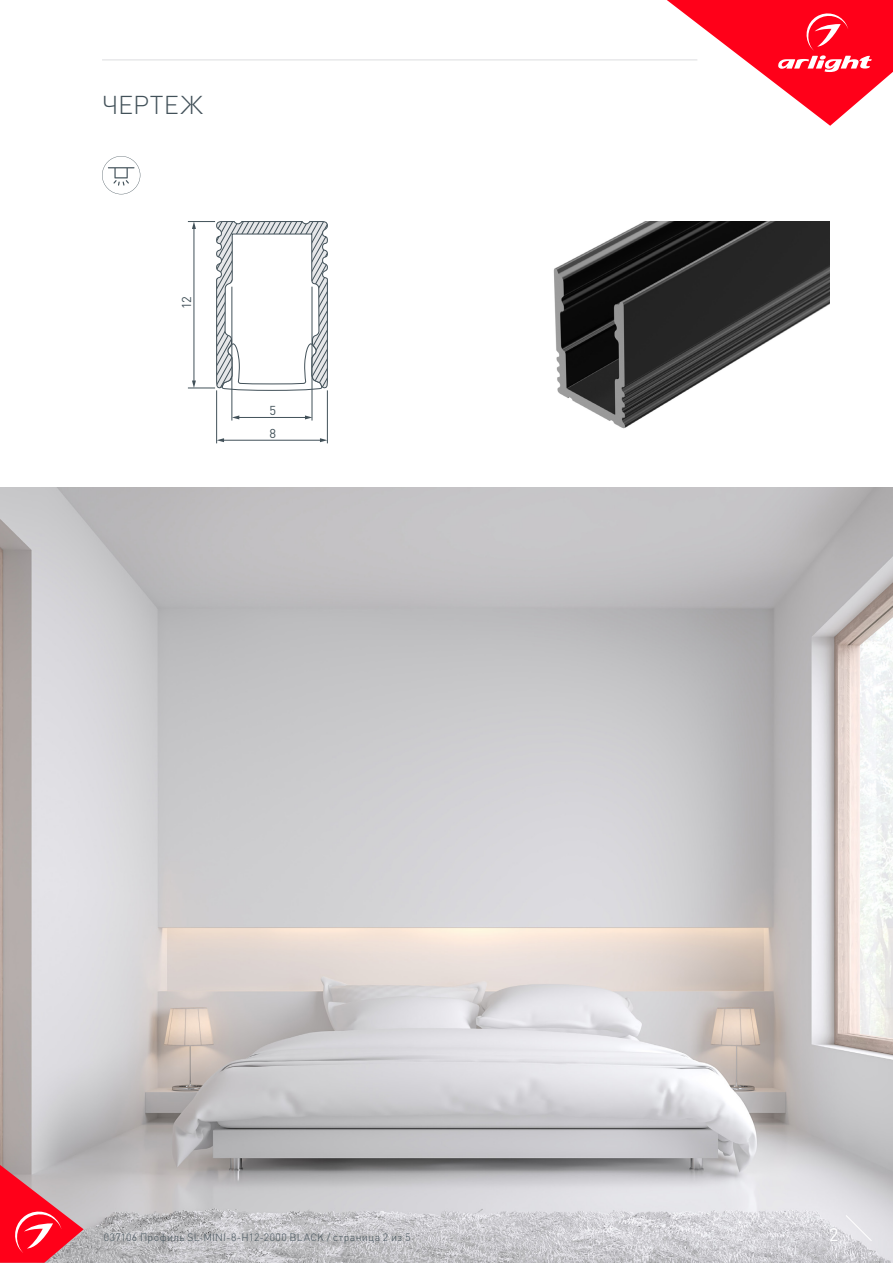
<style>
.page{position:relative;width:893px;height:1263px;background:#fff}
.page>*{position:absolute;margin:0;border:0;box-sizing:border-box;transform-origin:0 0}
.t1{font:300 25.5px "DIN Pro";letter-spacing:.01em;color:#425159}
.t2{font:18px "DIN Pro";color:#fff}
.t3{font:12.75px "DIN Pro";color:#425159}
.t4{font:300 10.5px "DIN Pro";letter-spacing:.03em;color:#425159}
</style>
<div class="page">
<img style="left:0;top:487px;width:893px;height:776px">
<svg style="left:0;top:1165px;width:84px;height:98px;background:#e35665"></svg>
<svg style="left:845px;top:1215px;width:27px;height:26px"></svg>
<svg style="left:667px;top:0;width:226px;height:126px"></svg>
<hr style="left:102px;top:60px;width:595px;height:1px;background:#dcdddf">
<img style="left:553px;top:221px;width:276px;height:208px">
<svg style="left:102px;top:156px;width:38px;height:38px"></svg>
<hr style="left:327px;top:390px;width:1px;height:53px;background:#425159">
<hr style="left:216px;top:390px;width:1px;height:53px;background:#425159">
<hr style="left:232px;top:287px;width:1px;height:133px;background:#425159">
<hr style="left:312px;top:287px;width:1px;height:133px;background:#425159">
<hr style="left:223px;top:440px;width:98px;height:1px;background:#425159">
<svg style="left:320px;top:438px;width:7px;height:4px"></svg>
<svg style="left:217px;top:438px;width:7px;height:4px"></svg>
<hr style="left:238px;top:417px;width:68px;height:1px;background:#425159">
<svg style="left:305px;top:415px;width:7px;height:4px"></svg>
<svg style="left:232px;top:415px;width:7px;height:4px"></svg>
<svg style="left:188px;top:59px;width:141px;height:332px"></svg>
<p class="t1" style="left:102px;top:87px;width:102px">ЧЕРТЕЖ</p>
<p class="t3" style="left:178px;top:309px;width:15px;rotate:-90deg">12</p>
<p class="t3" style="left:269px;top:402px;width:8px">5</p>
<p class="t3" style="left:270px;top:425px;width:8px">8</p>
<p class="t4" style="left:104px;top:1230px;width:308px">037106 Профиль SL-MINI-8-H12-2000 BLACK / страница 2 из 5</p>
<p class="t2" style="left:829px;top:1222px;width:11px">2</p>
</div>
